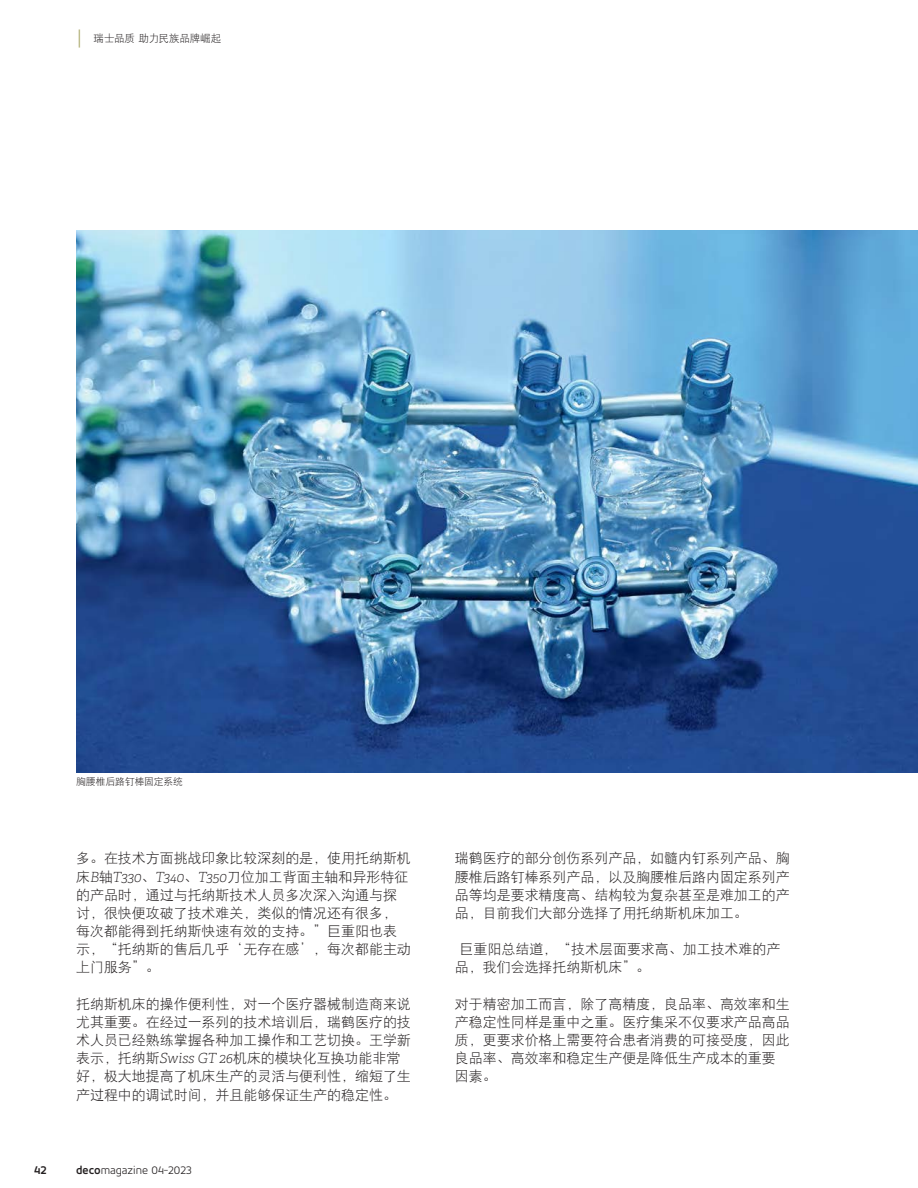
<style>
.page{position:relative;width:918px;height:1188px;background:#fff}
.page>*{position:absolute;margin:0;border:0;box-sizing:border-box;transform-origin:0 0}
.t1{font:300 21px "DIN Pro";color:#aaa869}
.t2{font:13.95px/18.1px "DFP Hei W3 G Bpc EUC H";color:#231f20}
.t3{font:300 12px "Tornos Accord Alt";color:#231f20}
.t4{font:700 12px "Tornos Accord Alt";color:#231f20}
.t5{font:10.5px "DFP Hei W3 G Bpc EUC H";letter-spacing:-.005em;color:#231f20}
.t6{font:9.75px "DFP Hei W3 G Bpc EUC H";letter-spacing:-.005em;color:#231f20}
.s1{font-family:"Adelle";font-weight:100;font-style:italic}
.s2{font-weight:700}
</style>
<div class="page">
<img style="left:76px;top:230px;width:842px;height:543px">
<h1 class="t1" style="left:76px;top:27px;width:8px">|</h1>
<p class="t5" style="left:94px;top:34px;width:129px">瑞士品质 助力民族品牌崛起</p>
<p class="t6" style="left:76px;top:778px;width:108px">胸腰椎后路钉棒固定系统</p>
<p class="t2" style="left:76px;top:851px;width:336px">多。在技术方面挑战印象比较深刻的是，使用托纳斯机床<span class="s1">B</span>轴<span class="s1">T330</span>、<span class="s1">T340</span>、<span class="s1">T350</span>刀位加工背面主轴和异形特征的产品时，通过与托纳斯技术人员多次深入沟通与探讨，很快便攻破了技术难关，类似的情况还有很多，每次都能得到托纳斯快速有效的支持。”巨重阳也表示，“托纳斯的售后几乎‘无存在感’，每次都能主动上门服务”。</p>
<p class="t2" style="left:76px;top:996px;width:336px">托纳斯机床的操作便利性，对一个医疗器械制造商来说尤其重要。在经过一系列的技术培训后，瑞鹤医疗的技术人员已经熟练掌握各种加工操作和工艺切换。王学新表示，托纳斯<span class="s1">Swiss GT 26</span>机床的模块化互换功能非常好，极大地提高了机床生产的灵活与便利性，缩短了生产过程中的调试时间，并且能够保证生产的稳定性。</p>
<p class="t4" style="left:34px;top:1165px;width:14px">42</p>
<p class="t3" style="left:76px;top:1166px;width:117px"><span class="s2">deco</span>magazine 04-2023</p>
<p class="t2" style="left:455px;top:851px;width:336px;text-align:justify">瑞鹤医疗的部分创伤系列产品，如髓内钉系列产品、胸腰椎后路钉棒系列产品，以及胸腰椎后路内固定系列产品等均是要求精度高、结构较为复杂甚至是难加工的产品，目前我们大部分选择了用托纳斯机床加工。</p>
<p class="t2" style="left:455px;top:942px;width:327px;text-indent:5px">巨重阳总结道，“技术层面要求高、加工技术难的产品，我们会选择托纳斯机床”。</p>
<p class="t2" style="left:455px;top:996px;width:336px">对于精密加工而言，除了高精度，良品率、高效率和生产稳定性同样是重中之重。医疗集采不仅要求产品高品质，更要求价格上需要符合患者消费的可接受度，因此良品率、高效率和稳定生产便是降低生产成本的重要因素。</p>
</div>
